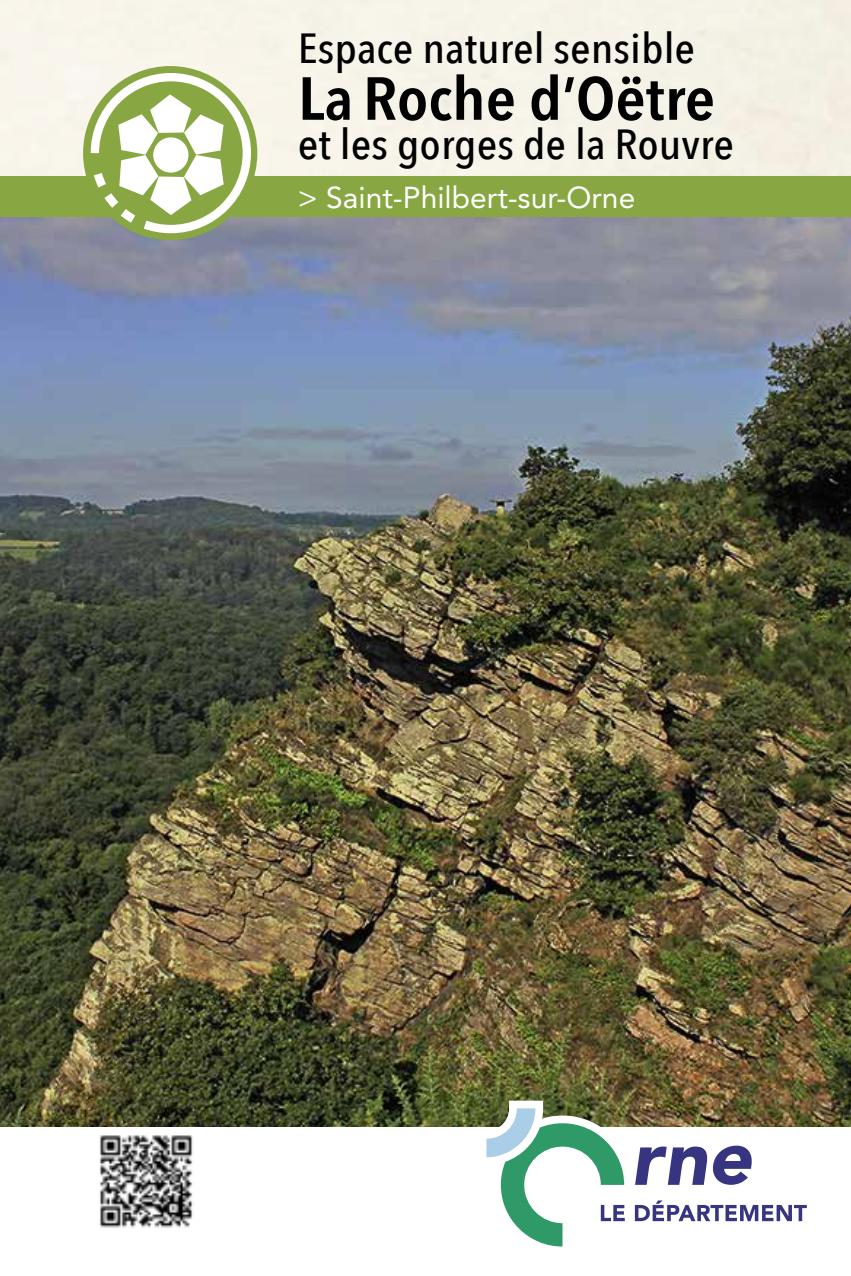
<style>
.page{position:relative;width:851px;height:1276px;background:#fff}
.page>*{position:absolute;margin:0;border:0;box-sizing:border-box;transform-origin:0 0}
.t1{font:600 60px "Avenir Next Condensed";color:#000;scale:1.12 1}
.t2{font:500 42px "Avenir Next Condensed";color:#000;scale:1.12 1}
.t3{font:30px "Avenir LT Std";color:#fff}
</style>
<div class="page">
<div style="left:0;top:176px;width:850px;height:45px;background:#88a743"></div>
<img style="left:0;top:217px;width:850px;height:910px">
<div style="left:83px;top:66px;width:174px;height:174px;background:#88a743;border-radius:50%"></div>
<svg style="left:89px;top:71px;width:164px;height:164px"></svg>
<img style="left:100px;top:1135px;width:93px;height:93px">
<svg style="left:478px;top:1100px;width:328px;height:147px"></svg>
<p class="t2" style="left:298px;top:22px;width:356px">Espace naturel sensible</p>
<h1 class="t1" style="left:298px;top:47px;width:374px">La Roche d’Oëtre</h1>
<p class="t2" style="left:298px;top:119px;width:391px">et les gorges de la Rouvre</p>
<p class="t3" style="left:298px;top:180px;width:339px">&gt; Saint-Philbert-sur-Orne</p>
</div>
